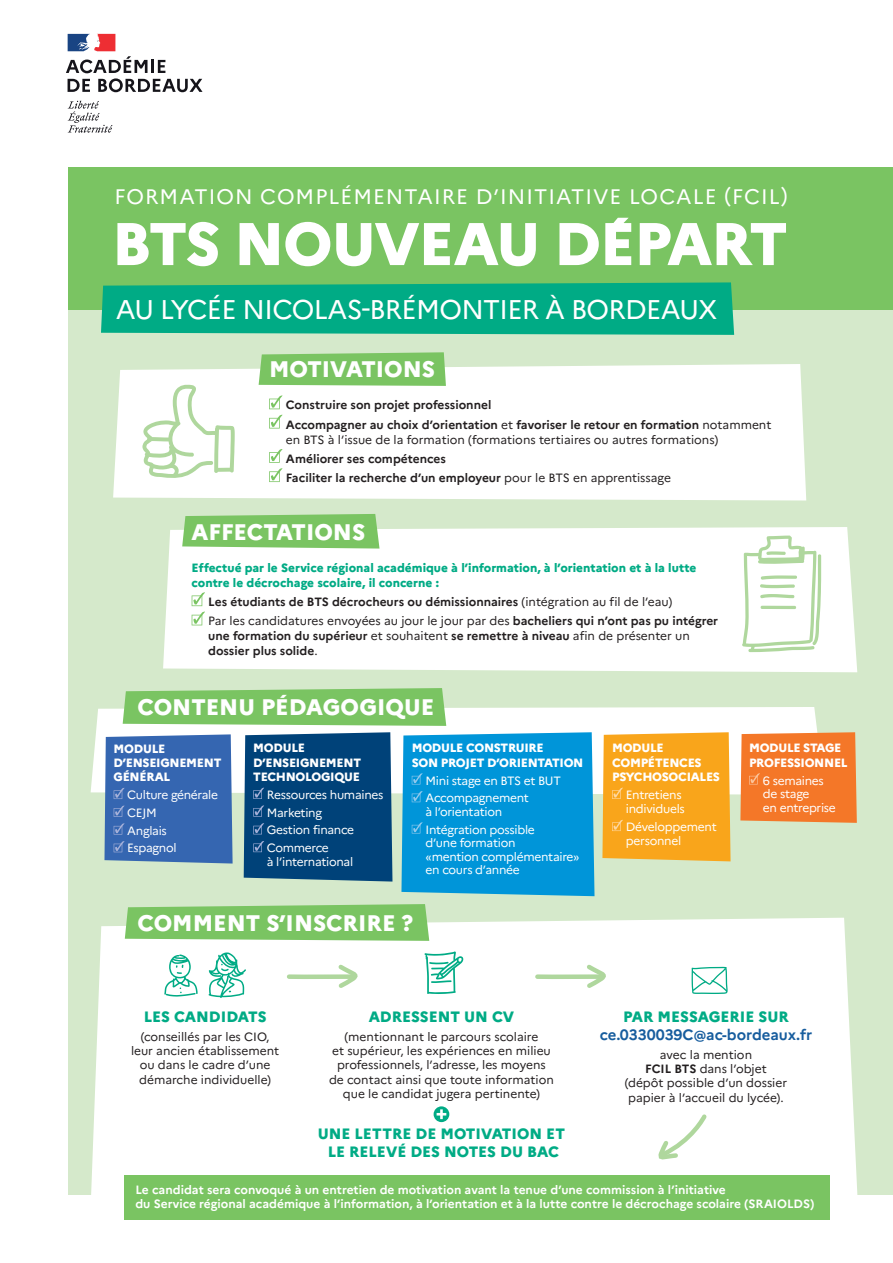
<style>
.page{position:relative;width:893px;height:1263px;background:#fff}
.page>*{position:absolute;margin:0;border:0;box-sizing:border-box;transform-origin:0 0}
.t1{font:27px "Marianne";letter-spacing:-.025em;color:#fff}
.t2{font:800 22.5px "Marianne";color:#fff}
.t3{font:21px "Marianne";letter-spacing:.05em;color:#fff}
.t4{font:800 15px/18px "Marianne";color:#00ab85;text-align:center}
.t5{font:700 15px "Marianne";color:#175d9e}
.t6{font:700 12px/19.2px "Marianne";color:#231f20}
.t7{font:12px/14.4px "Marianne";color:#231f20;text-align:center}
.t8{font:12px/17.7px "Marianne";letter-spacing:-.025em;color:#fff}
.t9{font:700 12px/14.4px "Marianne";color:#fff}
.t10{font:800 12px/14.4px "Marianne";letter-spacing:-.025em;color:#fff}
.t11{font:800 12px/15px "Marianne";color:#00ab85}
.s1{font-weight:400}
.s2{font-weight:700}
</style>
<div class="page">
<div style="left:68px;top:287px;width:825px;height:908px;background:#d5e9cb"></div>
<div style="left:91px;top:707px;width:727px;height:88px;background:#fff"></div>
<div style="left:91px;top:918px;width:767px;height:290px;background:#fff"></div>
<div style="left:125px;top:1175px;width:705px;height:45px;background:#7ac462"></div>
<div style="left:68px;top:167px;width:825px;height:142px;background:#7ac462"></div>
<svg style="left:101px;top:282px;width:633px;height:53px"></svg>
<svg style="left:68px;top:101px;width:45px;height:32px"></svg>
<svg style="left:66px;top:34px;width:137px;height:58px"></svg>
<svg style="left:117px;top:218px;width:669px;height:48px"></svg>
<svg style="left:104px;top:734px;width:129px;height:129px"></svg>
<div style="left:244px;top:732px;width:148px;height:149px;background:#004279"></div>
<div style="left:401px;top:732px;width:193px;height:164px;background:#0095d9"></div>
<div style="left:602px;top:732px;width:129px;height:129px;background:#f9a51b"></div>
<div style="left:740px;top:732px;width:117px;height:91px;background:#f47728"></div>
<svg style="left:123px;top:688px;width:323px;height:38px"></svg>
<svg style="left:125px;top:904px;width:304px;height:37px"></svg>
<div style="left:113px;top:364px;width:693px;height:136px;background:#fff"></div>
<div style="left:163px;top:527px;width:694px;height:145px;background:#fff"></div>
<svg style="left:259px;top:352px;width:187px;height:34px"></svg>
<svg style="left:269px;top:395px;width:13px;height:14px"></svg>
<svg style="left:269px;top:415px;width:13px;height:13px"></svg>
<svg style="left:269px;top:449px;width:13px;height:33px"></svg>
<svg style="left:182px;top:514px;width:197px;height:35px"></svg>
<svg style="left:192px;top:592px;width:13px;height:14px"></svg>
<svg style="left:192px;top:612px;width:13px;height:13px"></svg>
<svg style="left:142px;top:384px;width:93px;height:95px"></svg>
<svg style="left:742px;top:535px;width:79px;height:117px"></svg>
<svg style="left:164px;top:952px;width:82px;height:46px"></svg>
<svg style="left:434px;top:1106px;width:15px;height:16px"></svg>
<svg style="left:437px;top:1109px;width:9px;height:10px"></svg>
<svg style="left:424px;top:951px;width:39px;height:43px"></svg>
<svg style="left:692px;top:967px;width:36px;height:27px"></svg>
<svg style="left:285px;top:962px;width:79px;height:28px"></svg>
<svg style="left:533px;top:962px;width:79px;height:28px"></svg>
<svg style="left:654px;top:1112px;width:55px;height:51px"></svg>
<h3 class="t3" style="left:115px;top:180px;width:674px">FORMATION COMPLÉMENTAIRE D’INITIATIVE LOCALE (FCIL)</h3>
<h1 class="t1" style="left:116px;top:289px;width:603px">AU LYCÉE NICOLAS-BRÉMONTIER À BORDEAUX</h1>
<h2 class="t2" style="left:269px;top:352px;width:167px">MOTIVATIONS</h2>
<p class="t6" style="left:286px;top:394px;width:487px">Construire son projet professionnel<br>Accompagner au choix d’orientation <span class="s1">et</span> favoriser le retour en formation <span class="s1">notamment</span></p>
<p class="t7" style="left:286px;top:431px;width:434px">en BTS à l’issue de la formation (formations tertiaires ou autres formations)</p>
<p class="t6" style="left:286px;top:448px;width:387px">Améliorer ses compétences<br>Faciliter la recherche d’un employeur <span class="s1">pour le BTS en apprentissage</span></p>
<h2 class="t2" style="left:192px;top:514px;width:175px">AFFECTATIONS</h2>
<p class="t11" style="left:192px;top:559px;width:506px">Effectué par le Service régional académique à l’information, à l’orientation et à la lutte contre le décrochage scolaire, il concerne :</p>
<p class="t6" style="left:208px;top:591px;width:511px">Les étudiants de BTS décrocheurs ou démissionnaires <span class="s1">(intégration au fil de l’eau)<br>Par les candidatures envoyées au jour le jour par des</span> bacheliers qui n’ont pas pu intégrer</p>
<p class="t6" style="left:208px;top:628px;width:483px;line-height:15px">une formation du supérieur <span class="s1">et souhaitent</span> se remettre à niveau <span class="s1">afin de présenter un </span>dossier plus solide<span class="s1">.</span></p>
<h2 class="t2" style="left:137px;top:689px;width:298px">CONTENU PÉDAGOGIQUE</h2>
<p class="t10" style="left:114px;top:740px;width:109px">MODULE<br>D’ENSEIGNEMENT<br>GÉNÉRAL</p>
<p class="t8" style="left:127px;top:785px;width:92px">Culture générale<br>CEJM<br>Anglais<br>Espagnol</p>
<p class="t10" style="left:253px;top:740px;width:109px">MODULE<br>D’ENSEIGNEMENT<br>TECHNOLOGIQUE</p>
<p class="t8" style="left:267px;top:785px;width:118px">Ressources humaines<br>Marketing<br>Gestion finance<br>Commerce</p>
<p class="t8" style="left:267px;top:851px;width:88px">à l’international</p>
<p class="t10" style="left:412px;top:740px;width:173px">MODULE CONSTRUIRE<br>SON PROJET D’ORIENTATION</p>
<p class="t8" style="left:426px;top:770px;width:137px">Mini stage en BTS et BUT<br>Accompagnement</p>
<p class="t8" style="left:426px;top:802px;width:111px">à l’orientation<br>Intégration possible</p>
<p class="t8" style="left:426px;top:835px;width:155px;line-height:13.5px">d’une formation<br>«mention complémentaire» en cours d’année</p>
<h2 class="t2" style="left:137px;top:905px;width:277px">COMMENT S’INSCRIRE ?</h2>
<p class="t10" style="left:612px;top:740px;width:109px">MODULE<br>COMPÉTENCES<br>PSYCHOSOCIALES</p>
<p class="t8" style="left:626px;top:786px;width:60px;line-height:14.4px">Entretiens individuels</p>
<p class="t8" style="left:626px;top:819px;width:92px;line-height:13.5px">Développement personnel</p>
<p class="t10" style="left:749px;top:740px;width:100px">MODULE STAGE<br>PROFESSIONNEL</p>
<p class="t8" style="left:763px;top:772px;width:74px;line-height:13.5px">6 semaines de stage<br>en entreprise</p>
<p class="t4" style="left:144px;top:1006px;width:124px">LES CANDIDATS</p>
<p class="t7" style="left:131px;top:1028px;width:150px">(conseillés par les CIO, leur ancien établissement ou dans le cadre d’une démarche individuelle)</p>
<p class="t4" style="left:369px;top:1006px;width:147px">ADRESSENT UN CV</p>
<p class="t7" style="left:329px;top:1028px;width:226px">(mentionnant le parcours scolaire<br>et supérieur, les expériences en milieu professionnels, l’adresse, les moyens de contact ainsi que toute information que le candidat jugera pertinente)</p>
<p class="t4" style="left:318px;top:1123px;width:249px">UNE LETTRE DE MOTIVATION ET<br>LE RELEVÉ DES NOTES DU BAC</p>
<p class="t4" style="left:623px;top:1006px;width:167px">PAR MESSAGERIE SUR</p>
<p class="t5" style="left:600px;top:1023px;width:214px">ce.0330039C@ac-bordeaux.fr</p>
<p class="t7" style="left:625px;top:1046px;width:164px">avec la mention<br><span class="s2">FCIL BTS</span> dans l’objet (dépôt possible d’un dossier papier à l’accueil du lycée).</p>
<p class="t9" style="left:135px;top:1181px;width:680px">Le candidat sera convoqué à un entretien de motivation avant la tenue d’une commission à l’initiative<br>du Service régional académique à l’information, à l’orientation et à la lutte contre le décrochage scolaire (SRAIOLDS)</p>
</div>
